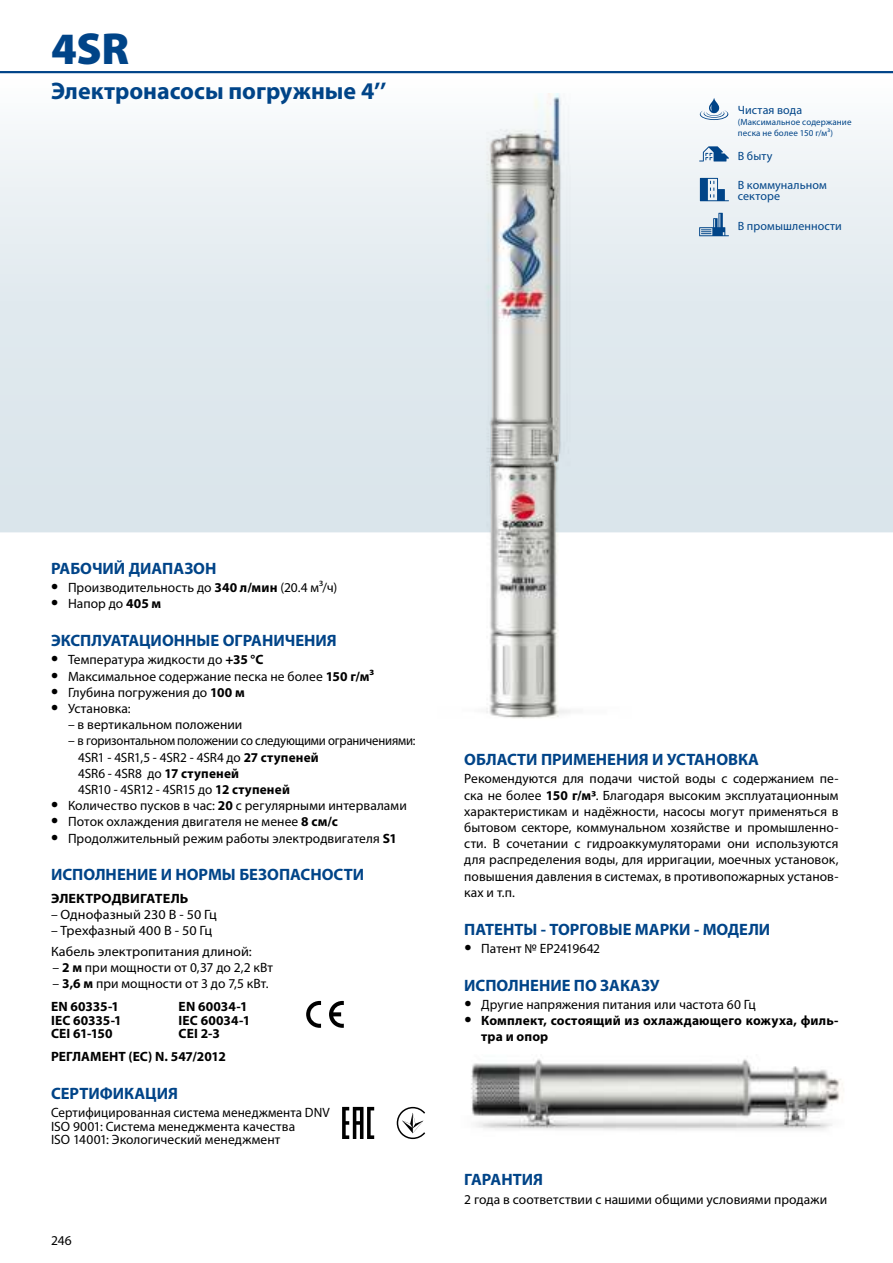
<style>
.page{position:relative;width:893px;height:1263px;background:#fff}
.page>*{position:absolute;margin:0;border:0;box-sizing:border-box;transform-origin:0 0}
.t1{font:900 45px "Myriad Pro";color:#048}
.t2{font:700 24px "Myriad Pro";color:#048}
.t3{font:700 16.5px "Myriad Pro";color:#048}
.t4{font:13.5px/16.2px "Myriad Pro";letter-spacing:.005em;color:#000}
.t5{font:13.5px/16.2px "Myriad Pro";letter-spacing:-.015em;color:#000}
.t6{font:700 13.5px/13.5px "Myriad Pro";letter-spacing:.01em;color:#000}
.t7{font:700 13.5px "Myriad Pro";letter-spacing:.01em;color:#000;scale:1.05 1}
.t8{font:12px/10.5px "Myriad Pro";letter-spacing:.01em;color:#048}
.t9{font:9px/10.5px "Myriad Pro";letter-spacing:.015em;color:#048}
.s1{font-weight:700;font-size:21px}
.s2{font-weight:700}
.s3{font-size:21px}
</style>
<div class="page">
<hr style="left:0;top:71px;width:893px;height:2px;background:#048">
<img style="left:414px;top:94px;width:219px;height:625px">
<img style="left:490px;top:99px;width:69px;height:617px">
<svg style="left:329px;top:1001px;width:15px;height:27px"></svg>
<svg style="left:306px;top:1001px;width:15px;height:27px"></svg>
<svg style="left:342px;top:1107px;width:32px;height:32px"></svg>
<svg style="left:397px;top:1107px;width:28px;height:32px"></svg>
<svg style="left:700px;top:178px;width:29px;height:23px"></svg>
<svg style="left:699px;top:146px;width:30px;height:15px"></svg>
<svg style="left:700px;top:98px;width:28px;height:22px"></svg>
<svg style="left:699px;top:213px;width:30px;height:23px"></svg>
<img style="left:471px;top:1059px;width:372px;height:71px">
<h1 class="t1" style="left:51px;top:22px;width:80px">4SR</h1>
<h2 class="t2" style="left:51px;top:79px;width:337px">Электронасосы погружные 4’’</h2>
<p class="t8" style="left:738px;top:105px;width:66px">Чистая вода</p>
<p class="t9" style="left:738px;top:117px;width:115px">(Максимальное содержание песка не более 150 г/м³)</p>
<p class="t8" style="left:738px;top:151px;width:36px">В быту</p>
<p class="t8" style="left:738px;top:181px;width:90px">В коммунальном секторе</p>
<p class="t8" style="left:738px;top:221px;width:106px">В промышленности</p>
<p class="t3" style="left:51px;top:560px;width:167px">РАБОЧИЙ ДИАПАЗОН</p>
<p class="t4" style="left:51px;top:580px;width:287px"><span class="s1">•</span> Производительность до <span class="s2">340 л/мин</span> (20.4 м³/ч)</p>
<p class="t4" style="left:51px;top:596px;width:112px"><span class="s1">•</span> Напор до <span class="s2">405 м</span></p>
<p class="t3" style="left:51px;top:632px;width:287px">ЭКСПЛУАТАЦИОННЫЕ ОГРАНИЧЕНИЯ</p>
<p class="t4" style="left:51px;top:652px;width:214px"><span class="s1">•</span> Температура жидкости до <span class="s2">+35 °C</span></p>
<p class="t4" style="left:51px;top:668px;width:324px"><span class="s1">•</span> Максимальное содержание песка не более <span class="s2">150 г/м³</span></p>
<p class="t4" style="left:51px;top:684px;width:195px"><span class="s1">•</span> Глубина погружения до <span class="s2">100 м</span></p>
<p class="t4" style="left:51px;top:701px;width:81px"><span class="s1">•</span> Установка:</p>
<p class="t4" style="left:68px;top:717px;width:176px">– в вертикальном положении</p>
<p class="t5" style="left:78px;top:733px;width:339px;text-indent:-10px">– в горизонтальном положении со следующими ограничениями:<br>4SR1 - 4SR1,5 - 4SR2 - 4SR4 до <span class="s2">27 ступеней<br></span>4SR6 - 4SR8 до <span class="s2">17 ступеней<br></span>4SR10 - 4SR12 - 4SR15 до <span class="s2">12 ступеней</span></p>
<p class="t4" style="left:51px;top:798px;width:357px"><span class="s1">•</span> Количество пусков в час: <span class="s2">20</span> с регулярными интервалами</p>
<p class="t4" style="left:51px;top:814px;width:288px"><span class="s1">•</span> Поток охлаждения двигателя не менее <span class="s2">8 см/с</span></p>
<p class="t4" style="left:51px;top:830px;width:347px"><span class="s1">•</span> Продолжительный режим работы электродвигателя <span class="s2">S1</span></p>
<p class="t3" style="left:51px;top:866px;width:315px">ИСПОЛНЕНИЕ И НОРМЫ БЕЗОПАСНОСТИ</p>
<p class="t7" style="left:51px;top:891px;width:132px">ЭЛЕКТРОДВИГАТЕЛЬ</p>
<p class="t4" style="left:51px;top:907px;width:167px">– Однофазный 230 B - 50 Гц</p>
<p class="t4" style="left:51px;top:921px;width:202px;line-height:20.4px">– Трехфазный 400 B - 50 Гц<br>Кабель электропитания длиной:</p>
<p class="t4" style="left:53px;top:960px;width:222px">– <span class="s2">2 м</span> при мощности от 0,37 до 2,2 кВт</p>
<p class="t4" style="left:51px;top:972px;width:219px;line-height:23px">– <span class="s2">3,6 м</span> при мощности от 3 до 7,5 кВт.<br><span class="s2">EN 60335-1</span></p>
<p class="t6" style="left:51px;top:1014px;width:72px">IEC 60335-1<br>CEI 61-150</p>
<p class="t6" style="left:179px;top:1000px;width:73px">EN 60034-1<br>IEC 60034-1<br>CEI 2-3</p>
<p class="t6" style="left:51px;top:1050px;width:176px">РЕГЛАМЕНТ (ЕС) N. 547/2012</p>
<p class="t3" style="left:51px;top:1085px;width:128px">СЕРТИФИКАЦИЯ</p>
<p class="t4" style="left:51px;top:1106px;width:280px;line-height:13.5px">Сертифицированная система менеджмента DNV<br>ISO 9001: Система менеджмента качества<br>ISO 14001: Экологический менеджмент</p>
<p class="t4" style="left:51px;top:1233px;width:22px">246</p>
<p class="t3" style="left:464px;top:751px;width:296px">ОБЛАСТИ ПРИМЕНЕНИЯ И УСТАНОВКА</p>
<p class="t4" style="left:464px;top:771px;width:376px;text-align:justify">Рекомендуются для подачи чистой воды с содержанием пе&shy;ска не более <span class="s2">150 г/м3</span>. Благодаря высоким эксплуатационным характеристикам и надёжности, насосы могут применяться в бытовом секторе, коммунальном хозяйстве и промышленно&shy;сти. В сочетании с гидроаккумуляторами они используются для распределения воды, для ирригации, моечных установок, повышения давления в системах, в противопожарных установ&shy;ках и т.п.</p>
<p class="t3" style="left:464px;top:921px;width:308px">ПАТЕНТЫ - ТОРГОВЫЕ МАРКИ - МОДЕЛИ</p>
<p class="t4" style="left:464px;top:941px;width:137px"><span class="s1">•</span> Патент № EP2419642</p>
<p class="t3" style="left:464px;top:977px;width:197px">ИСПОЛНЕНИЕ ПО ЗАКАЗУ</p>
<p class="t4" style="left:464px;top:997px;width:293px"><span class="s1">•</span> Другие напряжения питания или частота 60 Гц</p>
<p class="t6" style="left:481px;top:1013px;width:359px;line-height:16.2px;text-indent:-17px"><span class="s3">•</span> Комплект, состоящий из охлаждающего кожуха, филь&shy;тра и опор</p>
<p class="t3" style="left:464px;top:1172px;width:80px">ГАРАНТИЯ</p>
<p class="t4" style="left:464px;top:1191px;width:364px">2 года в соответствии с нашими общими условиями продажи</p>
</div>
